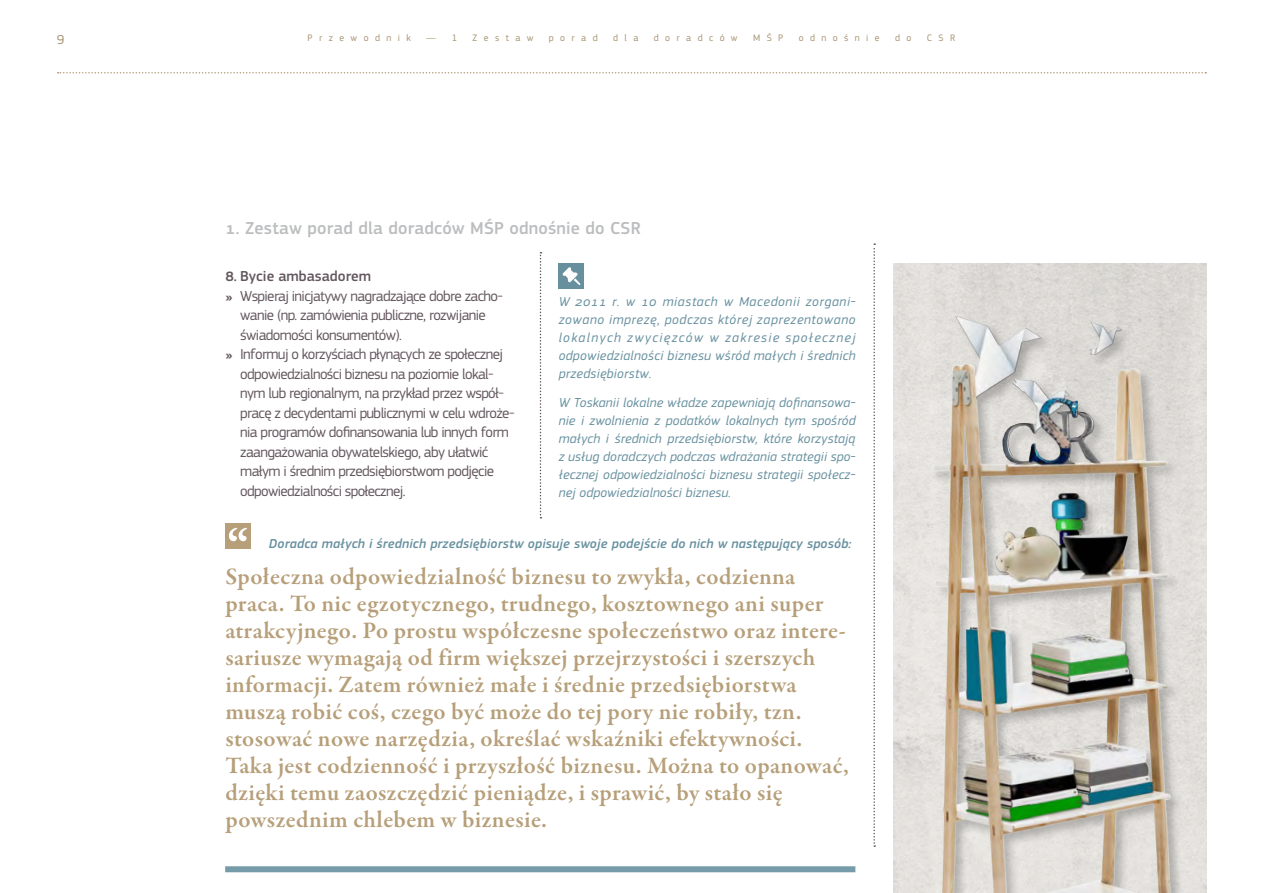
<style>
.page{position:relative;width:1263px;height:893px;background:#fff}
.page>*{position:absolute;margin:0;border:0;box-sizing:border-box;transform-origin:0 0}
.t1{font:600 24px/27px "Garamond Premr Pro";letter-spacing:.02em;color:#b69f79}
.t2{font:500 18px "EC Square Sans Pro";letter-spacing:.01em;color:#bbbdbe}
.t3{font:15px "EC Square Sans Pro";letter-spacing:-.04em;color:#63575e}
.t4{font:500 15px "EC Square Sans Pro";color:#63575e}
.t5{font:italic 13.5px/18px "EC Square Sans Pro";letter-spacing:.015em;color:#67909f;text-align:justify}
.t6{font:italic 500 13.5px "EC Square Sans Pro";letter-spacing:.01em;color:#67909f}
.t7{font:13.5px "EC Square Sans Pro";color:#a89270}
.t8{font:9.75px "EC Square Sans Pro";letter-spacing:.66em;color:#a89270}
.s1{font-weight:500}
</style>
<div class="page">
<svg style="left:540px;top:252px;width:1px;height:266px"></svg>
<svg style="left:873px;top:243px;width:2px;height:604px"></svg>
<svg style="left:58px;top:72px;width:1148px;height:2px"></svg>
<img style="left:893px;top:264px;width:313px;height:629px">
<img style="left:900px;top:306px;width:299px;height:587px">
<div style="left:559px;top:264px;width:25px;height:25px;background:#67909f"></div>
<svg style="left:562px;top:267px;width:18px;height:18px"></svg>
<div style="left:225px;top:866px;width:630px;height:6px;background:#769ba9"></div>
<div style="left:225px;top:523px;width:25px;height:25px;background:#b69f79"></div>
<svg style="left:229px;top:528px;width:18px;height:13px"></svg>
<p class="t7" style="left:57px;top:32px;width:9px">9</p>
<p class="t8" style="left:308px;top:32px;width:105px">Przewodnik</p>
<p class="t8" style="left:426px;top:32px;width:11px">―</p>
<p class="t8" style="left:452px;top:32px;width:7px">1</p>
<p class="t8" style="left:473px;top:32px;width:62px">Zestaw</p>
<p class="t8" style="left:549px;top:32px;width:50px">porad</p>
<p class="t8" style="left:613px;top:32px;width:27px">dla</p>
<p class="t8" style="left:654px;top:32px;width:85px">doradców</p>
<p class="t8" style="left:753px;top:32px;width:32px">MŚP</p>
<p class="t8" style="left:799px;top:32px;width:82px">odnośnie</p>
<p class="t8" style="left:895px;top:32px;width:18px">d o</p>
<p class="t8" style="left:927px;top:32px;width:30px">CSR</p>
<p class="t2" style="left:225px;top:218px;width:417px">1. Zestaw porad dla doradców MŚP odnośnie do CSR</p>
<p class="t4" style="left:225px;top:268px;width:147px">8. Bycie ambasadorem</p>
<p class="t3" style="left:225px;top:287px;width:279px"><span class="s1">»</span> Wspieraj inicjatywy nagradzające dobre zacho-</p>
<p class="t3" style="left:240px;top:307px;width:247px">wanie (np. zamówienia publiczne, rozwijanie</p>
<p class="t3" style="left:240px;top:326px;width:163px">świadomości konsumentów).</p>
<p class="t3" style="left:225px;top:346px;width:279px"><span class="s1">»</span> Informuj o korzyściach płynących ze społecznej</p>
<p class="t3" style="left:240px;top:365px;width:255px">odpowiedzialności biznesu na poziomie lokal-</p>
<p class="t3" style="left:240px;top:385px;width:265px">nym lub regionalnym, na przykład przez współ-</p>
<p class="t3" style="left:240px;top:404px;width:276px">pracę z decydentami publicznymi w celu wdroże-</p>
<p class="t3" style="left:240px;top:424px;width:270px">nia programów dofinansowania lub innych form</p>
<p class="t3" style="left:240px;top:443px;width:250px">zaangażowania obywatelskiego, aby ułatwić</p>
<p class="t3" style="left:240px;top:463px;width:255px">małym i średnim przedsiębiorstwom podjęcie</p>
<p class="t3" style="left:240px;top:482px;width:167px">odpowiedzialności społecznej.</p>
<p class="t5" style="left:559px;top:293px;width:298px">W 2011 r. w 10 miastach w Macedonii zorgani&shy;zowano imprezę, podczas której zaprezentowano lokalnych zwycięzców w zakresie społecznej odpowiedzialności biznesu wśród małych i średnich przedsiębiorstw.</p>
<p class="t5" style="left:559px;top:394px;width:298px">W Toskanii lokalne władze zapewniają dofinansowa&shy;nie i zwolnienia z podatków lokalnych tym spośród małych i średnich przedsiębiorstw, które korzystają z usług doradczych podczas wdrażania strategii spo&shy;łecznej odpowiedzialności biznesu strategii społecz&shy;nej odpowiedzialności biznesu.</p>
<p class="t6" style="left:269px;top:535px;width:584px">Doradca małych i średnich przedsiębiorstw opisuje swoje podejście do nich w następujący sposób:</p>
<p class="t1" style="left:225px;top:563px;width:625px">Społeczna odpowiedzialność biznesu to zwykła, codzienna praca. To nic egzotycznego, trudnego, kosztownego ani super atrakcyjnego. Po prostu współczesne społeczeństwo oraz intere&shy;sariusze wymagają od firm większej przejrzystości i szerszych informacji. Zatem również małe i średnie przedsiębiorstwa muszą robić coś, czego być może do tej pory nie robiły, tzn. stosować nowe narzędzia, określać wskaźniki efektywności.<br>Taka jest codzienność i przyszłość biznesu. Można to opanować, dzięki temu zaoszczędzić pieniądze, i sprawić, by stało się powszednim chlebem w biznesie.</p>
</div>
